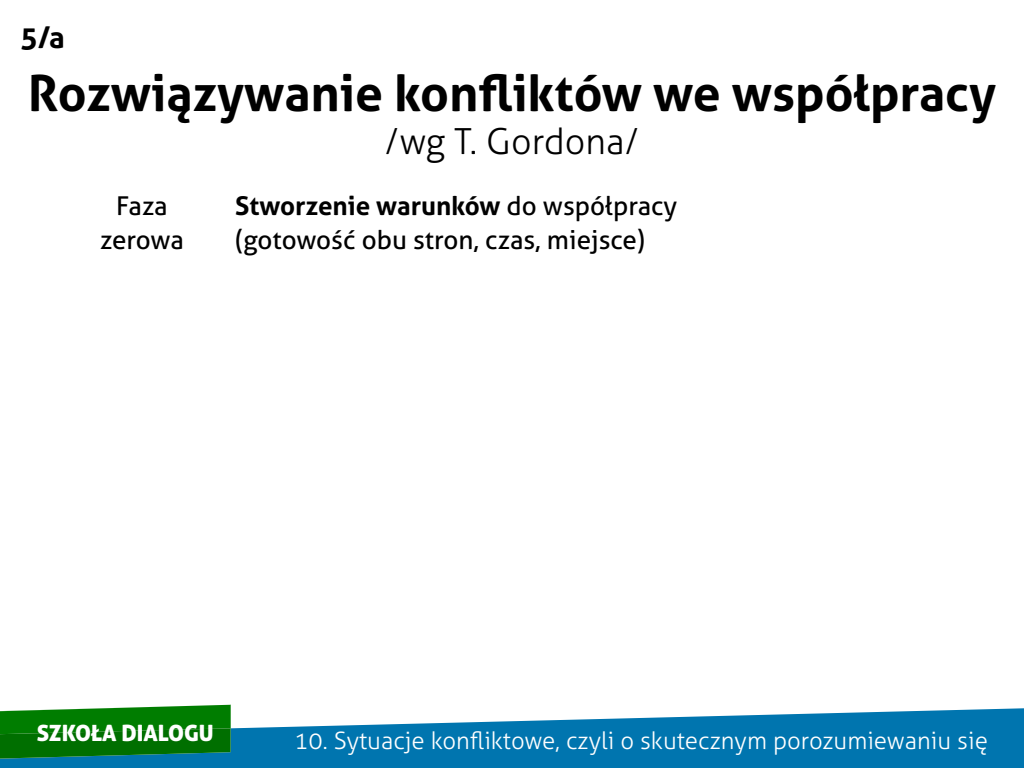
<style>
.page{position:relative;width:1024px;height:768px;background:#fff}
.page>*{position:absolute;margin:0;border:0;box-sizing:border-box;transform-origin:0 0}
.t1{font:700 50px "Aller";color:#000}
.t2{font:300 36px "Aller";color:#000}
.t3{font:700 30px "Aller";color:#000}
.t4{font:26px/34px "Aller";color:#000;text-align:center}
.t5{font:300 24px "Aller";color:#fff}
.t6{font:22.5px "Aller Display";color:#fff}
.s1{font-weight:700}
</style>
<div class="page">
<svg style="left:0;top:708px;width:1024px;height:60px;fill:#0075af"></svg>
<svg style="left:0;top:705px;width:231px;height:54px;background:#0f7e1a"></svg>
<p class="t3" style="left:20px;top:19px;width:46px">5/a</p>
<h1 class="t1" style="left:28px;top:63px;width:970px">Rozwiązywanie konfliktów we współpracy</h1>
<h2 class="t2" style="left:385px;top:120px;width:256px">/wg T. Gordona/</h2>
<p class="t4" style="left:100px;top:188px;width:85px">Faza zerowa</p>
<p class="t4" style="left:235px;top:188px;width:444px;text-align:left"><span class="s1">Stworzenie warunków</span> do współpracy (gotowość obu stron, czas, miejsce)</p>
<p class="t6" style="left:37px;top:718px;width:179px">SZKOŁA DIALOGU</p>
<p class="t5" style="left:294px;top:726px;width:695px">10. Sytuacje konfliktowe, czyli o skutecznym porozumiewaniu się</p>
</div>
